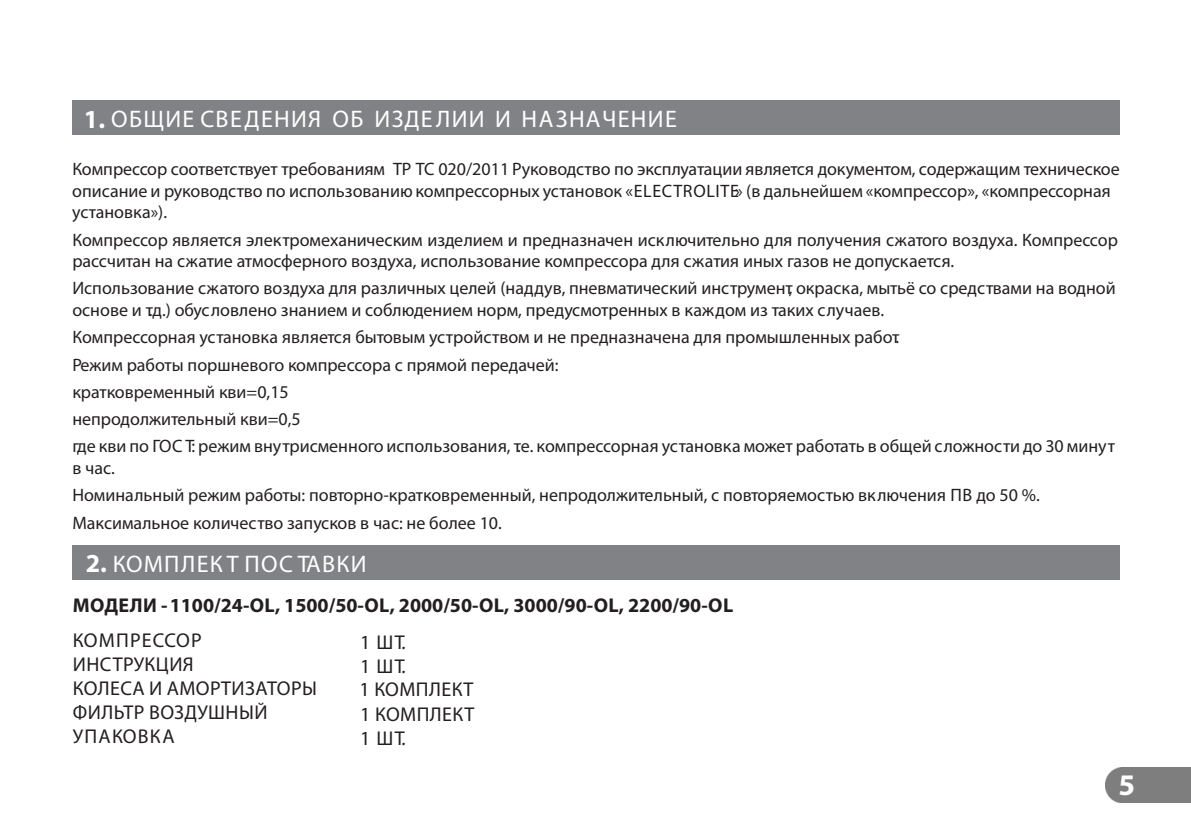
<style>
.page{position:relative;width:1191px;height:838px;background:#fff}
.page>*{position:absolute;margin:0;border:0;box-sizing:border-box;transform-origin:0 0}
.t1{font:700 30px "Myriad Pro";color:#fff}
.t2{font:24px "Myriad Pro";letter-spacing:.06em;color:#fff}
.t3{font:20px/24px "Myriad Pro";letter-spacing:.02em;color:#231f20}
.t4{font:700 20px "Myriad Pro";color:#231f20}
.t5{font:18px/27.2px "Myriad Pro";color:#231f20}
.s1{font-weight:700;font-size:26px}
</style>
<div class="page">
<div style="left:72px;top:100px;width:1047px;height:34px;background:#808285"></div>
<div style="left:72px;top:546px;width:1047px;height:34px;background:#808285"></div>
<div style="left:1105px;top:768px;width:85px;height:35px;background:#7e7e7f"></div>
<h2 class="t2" style="left:84px;top:109px;width:594px"><span class="s1">1.</span> ОБЩИЕ СВЕДЕНИЯ ОБ ИЗДЕЛИИ И НАЗНАЧЕНИЕ</h2>
<p class="t5" style="left:72px;top:160px;width:1048px;line-height:21.6px">Компрессор соответствует требованиям ТР ТС 020/2011 Руководство по эксплуатации является документом, содержащим техническое описание и руководство по использованию компрессорных установок «ELECTROLITE» (в дальнейшем «компрессор», «компрессорная установка»).</p>
<p class="t5" style="left:72px;top:230px;width:1046px;line-height:21.6px">Компрессор является электромеханическим изделием и предназначен исключительно для получения сжатого воздуха. Компрессор рассчитан на сжатие атмосферного воздуха, использование компрессора для сжатия иных газов не допускается.</p>
<p class="t5" style="left:72px;top:279px;width:1044px;line-height:21.6px">Использование сжатого воздуха для различных целей (наддув, пневматический инструмент, окраска, мытьё со средствами на водной основе и т.д.) обусловлено знанием и соблюдением норм, предусмотренных в каждом из таких случаев.</p>
<p class="t5" style="left:72px;top:325px;width:1044px">Компрессорная установка является бытовым устройством и не предназначена для промышленных работ.<br>Режим работы поршневого компрессора с прямой передачей:<br>кратковременный кви=0,15<br>непродолжительный кви=0,5<br>где кви по ГОС Т: режим внутрисменного использования, т.е. компрессорная установка может работать в общей сложности до 30 минут</p>
<p class="t5" style="left:72px;top:456px;width:968px">в час.<br>Номинальный режим работы: повторно-кратковременный, непродолжительный, с повторяемостью включения ПВ до 50 %.<br>Максимальное количество запусков в час: не более 10.</p>
<h2 class="t2" style="left:86px;top:554px;width:282px"><span class="s1">2.</span> КОМПЛЕКТ ПОС ТАВКИ</h2>
<p class="t4" style="left:73px;top:597px;width:661px">МОДЕЛИ -1100/24-OL, 1500/50-OL, 2000/50-OL, 3000/90-OL, 2200/90-OL</p>
<p class="t3" style="left:73px;top:630px;width:245px">КОМПРЕССОР<br>ИНСТРУКЦИЯ<br>КОЛЕСА И АМОРТИЗАТОРЫ<br>ФИЛЬТР ВОЗДУШНЫЙ<br>УПАКОВКА</p>
<p class="t3" style="left:360px;top:632px;width:47px">1 ШТ.<br>1 ШТ.</p>
<p class="t3" style="left:360px;top:704px;width:115px">1 КОМПЛЕКТ<br>1 ШТ.</p>
<p class="t3" style="left:359px;top:679px;width:115px">1 КОМПЛЕКТ</p>
<h1 class="t1" style="left:1117px;top:773px;width:18px">5</h1>
</div>
